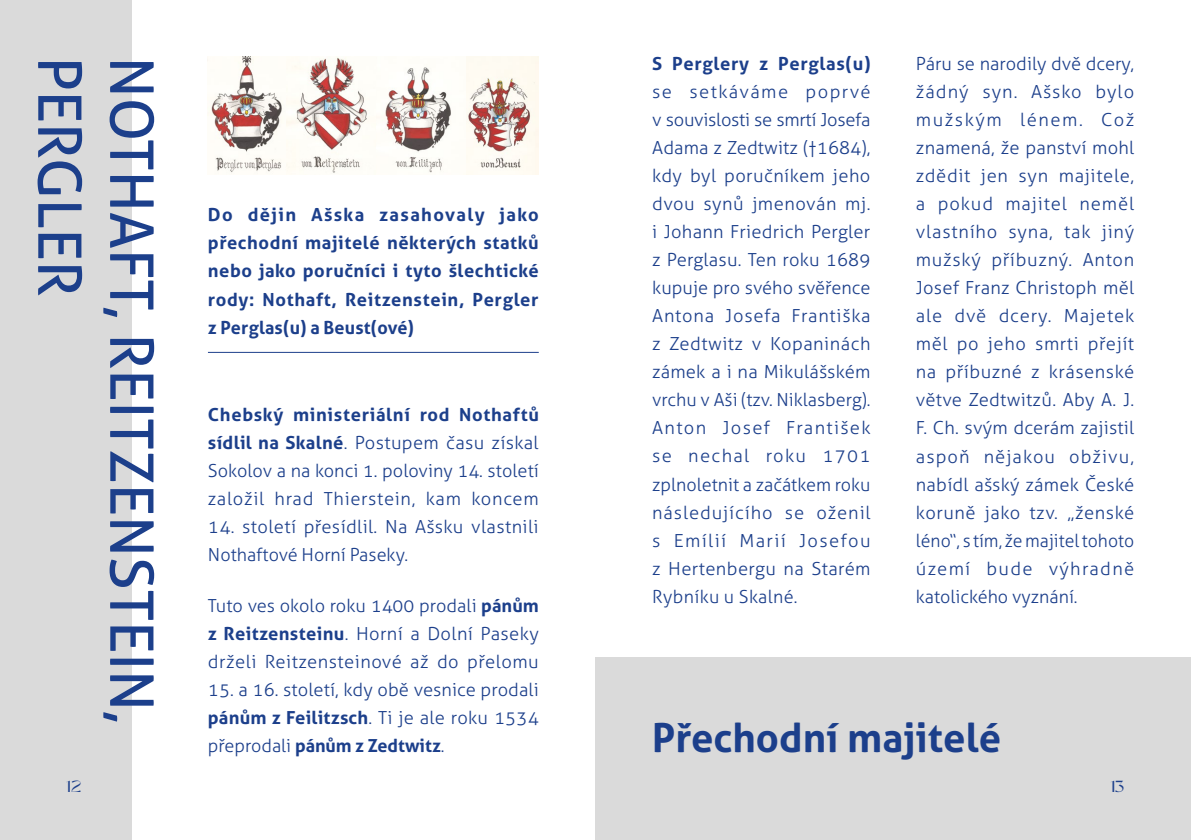
<style>
.page{position:relative;width:1191px;height:840px;background:#fff}
.page>*{position:absolute;margin:0;border:0;box-sizing:border-box;transform-origin:0 0}
.t1{font:60px "Aller";color:#1c3f8b}
.t2{font:700 40px "Aller";color:#1c3f8b}
.t3{font:300 18px/28px "Aller";letter-spacing:.02em;color:#1c3f8b;text-align:justify}
.t4{font:700 18px/28px "Aller";letter-spacing:.035em;color:#1c3f8b;text-align:justify}
.t5{font:16px "Black Mango";color:#1c3f8b}
.s1{font-weight:700}
</style>
<div class="page">
<img style="left:466px;top:57px;width:73px;height:117px">
<div style="left:0;top:0;width:131px;height:839px;background:#dadada"></div>
<div style="left:595px;top:657px;width:596px;height:182px;background:#dadada"></div>
<hr style="left:208px;top:351px;width:331px;height:1px;background:#1c3f8b">
<img style="left:208px;top:57px;width:168px;height:117px">
<img style="left:376px;top:67px;width:75px;height:106px">
<h1 class="t1" style="left:96px;top:57px;width:241px;rotate:90deg">PERGLER</h1>
<h1 class="t1" style="left:168px;top:57px;width:668px;rotate:90deg">NOTHAFT, REITZENSTEIN,</h1>
<p class="t4" style="left:208px;top:201px;width:332px">Do dějin Ašska zasahovaly jako přechodní majitelé některých statků nebo jako poručníci i tyto šlechtické rody: Nothaft, Reitzenstein, Pergler z Perglas(u) a Beust(ové)</p>
<p class="t3" style="left:208px;top:400px;width:332px"><span class="s1">Chebský ministeriální rod Nothaftů sídlil na Skalné</span>. Postupem času získal Sokolov a na konci 1. poloviny 14. století založil hrad Thierstein, kam koncem</p>
<p class="t3" style="left:208px;top:512px;width:332px">14. století přesídlil. Na Ašsku vlastnili<br>Nothaftové Horní Paseky.</p>
<p class="t3" style="left:208px;top:591px;width:332px">Tuto ves okolo roku 1400 prodali <span class="s1">pánům z Reitzensteinu</span>. Horní a Dolní Paseky drželi Reitzensteinové až do přelomu</p>
<p class="t3" style="left:208px;top:675px;width:332px">15. a 16. století, kdy obě vesnice prodali <span class="s1">pánům z Feilitzsch</span>. Ti je ale roku 1534 přeprodali <span class="s1">pánům z Zedtwitz</span>.</p>
<p class="t4" style="left:652px;top:49px;width:220px">S Perglery z Perglas(u)</p>
<p class="t3" style="left:652px;top:78px;width:220px">se setkáváme poprvé v souvislosti se smrtí Josefa Adama z Zedtwitz (†1684), kdy byl poručníkem jeho dvou synů jmenován mj. i Johann Friedrich Pergler z Perglasu. Ten roku 1689 kupuje pro svého svěřence Antona Josefa Františka z Zedtwitz v Kopaninách zámek a i na Mikulášském vrchu v Aši (tzv. Niklasberg).<br>Anton Josef František se nechal roku 1701 zplnoletnit a začátkem roku následujícího se oženil s Emílií Marií Josefou z Hertenbergu na Starém Rybníku u Skalné.</p>
<p class="t3" style="left:916px;top:50px;width:220px">Páru se narodily dvě dcery, žádný syn. Ašsko bylo mužským lénem. Což znamená, že panství mohl zdědit jen syn majitele, a pokud majitel neměl vlastního syna, tak jiný mužský příbuzný. Anton Josef Franz Christoph měl ale dvě dcery. Majetek měl po jeho smrti přejít na příbuzné z krásenské větve Zedtwitzů. Aby A. J.<br>F. Ch. svým dcerám zajistil aspoň nějakou obživu, nabídl ašský zámek České koruně jako tzv. „ženské léno“, s tím, že majitel tohoto území bude výhradně katolického vyznání.</p>
<h2 class="t2" style="left:652px;top:712px;width:350px">Přechodní majitelé</h2>
<p class="t5" style="left:66px;top:775px;width:17px">12</p>
<p class="t5" style="left:1110px;top:775px;width:16px">13</p>
</div>
